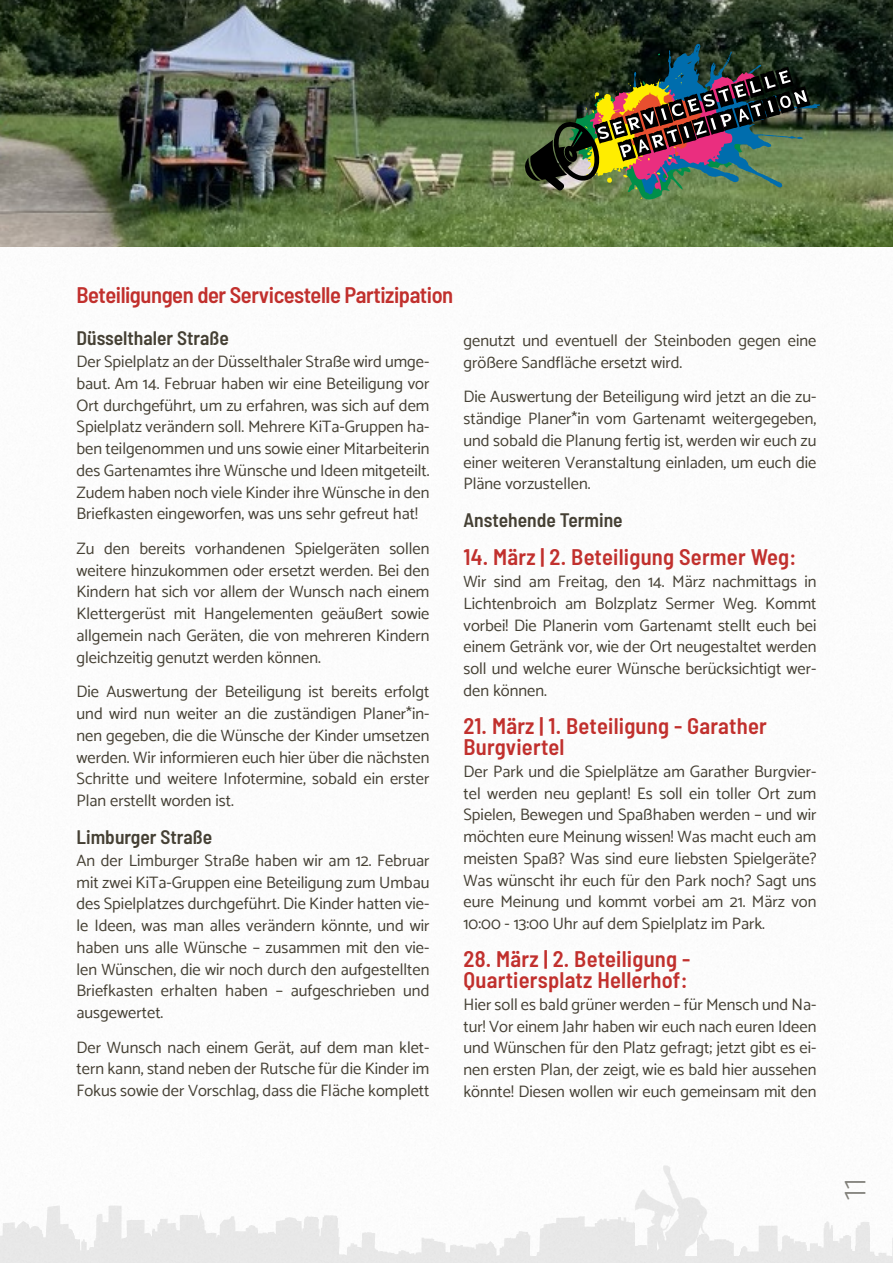
<style>
.page{position:relative;width:893px;height:1263px;background:#fff}
.page>*{position:absolute;margin:0;border:0;box-sizing:border-box;transform-origin:0 0}
.t1{font:100 36px "Catamaran";color:#81807a}
.Termine{font:600 semi-condensed 22.5px/21px "Barlow";letter-spacing:.01em;color:#c1302d}
.Heading_2{font:600 semi-condensed 22.5px "Barlow";letter-spacing:-.02em;color:#c1302d}
.Heading_3{font:600 semi-condensed 19.5px "Barlow";color:#454034}
.t2{font:16.5px/21.8px "Catamaran";color:#454034;text-align:justify}
</style>
<div class="page">
<svg style="left:0;top:1165px;width:893px;height:98px"></svg>
<img style="left:0;top:0;width:893px;height:247px">
<svg style="left:524px;top:9px;width:354px;height:193px;background:#444d38"></svg>
<p class="Heading_2" style="left:77px;top:279px;width:378px">Beteiligungen der Servicestelle Partizipation</p>
<p class="Heading_3" style="left:77px;top:324px;width:154px">Düsselthaler Straße</p>
<p class="t2" style="left:77px;top:351px;width:354px">Der Spielplatz an der Düsselthaler Straße wird umge&shy;baut. Am 14. Februar haben wir eine Beteiligung vor Ort durchgeführt, um zu erfahren, was sich auf dem Spielplatz verändern soll. Mehrere KiTa-Gruppen ha&shy;ben teilgenommen und uns sowie einer Mitarbeiterin des Gartenamtes ihre Wünsche und Ideen mitgeteilt.<br>Zudem haben noch viele Kinder ihre Wünsche in den Briefkasten eingeworfen, was uns sehr gefreut hat!</p>
<p class="t2" style="left:77px;top:537px;width:354px">Zu den bereits vorhandenen Spielgeräten sollen weitere hinzukommen oder ersetzt werden. Bei den Kindern hat sich vor allem der Wunsch nach einem Klettergerüst mit Hangelementen geäußert sowie allgemein nach Geräten, die von mehreren Kindern gleichzeitig genutzt werden können.</p>
<p class="t2" style="left:77px;top:681px;width:354px">Die Auswertung der Beteiligung ist bereits erfolgt und wird nun weiter an die zuständigen Planer*in&shy;nen gegeben, die die Wünsche der Kinder umsetzen werden. Wir informieren euch hier über die nächsten Schritte und weitere Infotermine, sobald ein erster Plan erstellt worden ist.</p>
<p class="Heading_3" style="left:77px;top:823px;width:137px">Limburger Straße</p>
<p class="t2" style="left:77px;top:849px;width:354px">An der Limburger Straße haben wir am 12. Februar mit zwei KiTa-Gruppen eine Beteiligung zum Umbau des Spielplatzes durchgeführt. Die Kinder hatten vie&shy;le Ideen, was man alles verändern könnte, und wir haben uns alle Wünsche – zusammen mit den vie&shy;len Wünschen, die wir noch durch den aufgestellten Briefkasten erhalten haben – aufgeschrieben und ausgewertet.</p>
<p class="t2" style="left:77px;top:1036px;width:354px">Der Wunsch nach einem Gerät, auf dem man klet&shy;tern kann, stand neben der Rutsche für die Kinder im Fokus sowie der Vorschlag, dass die Fläche komplett</p>
<p class="t2" style="left:463px;top:330px;width:354px">genutzt und eventuell der Steinboden gegen eine größere Sandfläche ersetzt wird.</p>
<p class="t2" style="left:463px;top:386px;width:354px">Die Auswertung der Beteiligung wird jetzt an die zu&shy;ständige Planer*in vom Gartenamt weitergegeben, und sobald die Planung fertig ist, werden wir euch zu einer weiteren Veranstaltung einladen, um euch die Pläne vorzustellen.</p>
<p class="Heading_3" style="left:463px;top:506px;width:161px">Anstehende Termine</p>
<p class="Termine" style="left:463px;top:545px;width:334px">14. März | 2. Beteiligung Sermer Weg:</p>
<p class="t2" style="left:463px;top:571px;width:354px">Wir sind am Freitag, den 14. März nachmittags in Lichtenbroich am Bolzplatz Sermer Weg. Kommt vorbei! Die Planerin vom Gartenamt stellt euch bei einem Getränk vor, wie der Ort neugestaltet werden soll und welche eurer Wünsche berücksichtigt wer&shy;den können.</p>
<p class="Termine" style="left:463px;top:714px;width:305px">21. März | 1. Beteiligung - Garather<br>Burgviertel</p>
<p class="t2" style="left:463px;top:760px;width:354px">Der Park und die Spielplätze am Garather Burgvier&shy;tel werden neu geplant! Es soll ein toller Ort zum Spielen, Bewegen und Spaßhaben werden – und wir möchten eure Meinung wissen! Was macht euch am meisten Spaß? Was sind eure liebsten Spielgeräte?<br>Was wünscht ihr euch für den Park noch? Sagt uns eure Meinung und kommt vorbei am 21. März von 10:00 - 13:00 Uhr auf dem Spielplatz im Park.</p>
<p class="Termine" style="left:463px;top:947px;width:228px">28. März | 2. Beteiligung -<br>Quartiersplatz Hellerhof:</p>
<p class="t2" style="left:463px;top:993px;width:354px">Hier soll es bald grüner werden – für Mensch und Na&shy;tur! Vor einem Jahr haben wir euch nach euren Ideen und Wünschen für den Platz gefragt; jetzt gibt es ei&shy;nen ersten Plan, der zeigt, wie es bald hier aussehen könnte! Diesen wollen wir euch gemeinsam mit den</p>
<h1 class="t1" style="left:832px;top:1200px;width:23px;rotate:-90deg">11</h1>
</div>
